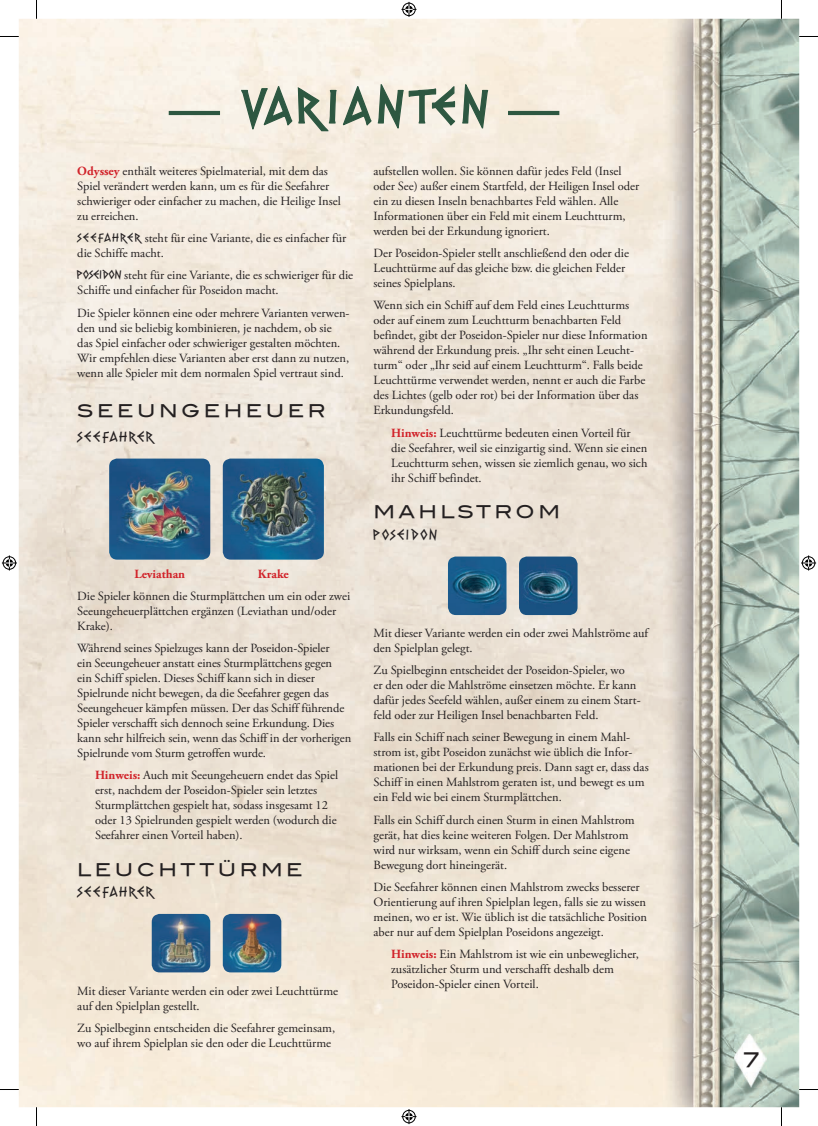
<style>
.page{position:relative;width:818px;height:1126px;background:#fff}
.page>*{position:absolute;margin:0;border:0;box-sizing:border-box;transform-origin:0 0}
.t1{font:50px "PR Hydra";letter-spacing:.14em;color:#2d5741}
.t2{font:20px "Blair Md ITCTT Medium";color:#231f20}
.t3{font:17.5px "Blair Md ITCTT Medium";letter-spacing:.2em;color:#231f20}
.t4{font:15px "PR Hydra";letter-spacing:.135em;color:#231f20}
.t5{font:12.5px/15px "Adobe Garamond Pro";color:#231f20}
.t6{font:700 12.5px "Adobe Garamond Pro";color:#d1232a}
.s1{font-weight:700;color:#d1232a}
.s2{font-family:"PR Hydra"}
</style>
<div class="page">
<img style="left:19px;top:19px;width:779px;height:1088px">
<img style="left:733px;top:1034px;width:33px;height:53px">
<div style="left:169px;top:111px;width:51px;height:4px;border:1px solid #2d5741"></div>
<svg style="left:240px;top:84px;width:249px;height:48px;background:#dad9cb"></svg>
<div style="left:507px;top:111px;width:52px;height:4px;border:1px solid #2d5741"></div>
<img style="left:109px;top:458px;width:101px;height:101px">
<img style="left:223px;top:458px;width:101px;height:101px">
<img style="left:152px;top:913px;width:58px;height:59px">
<img style="left:223px;top:913px;width:58px;height:59px">
<img style="left:447px;top:556px;width:59px;height:59px">
<img style="left:518px;top:556px;width:59px;height:59px">
<svg style="left:0;top:36px;width:19px;height:1px"></svg>
<svg style="left:798px;top:36px;width:19px;height:1px"></svg>
<svg style="left:0;top:1089px;width:19px;height:1px"></svg>
<svg style="left:798px;top:1088px;width:19px;height:2px"></svg>
<svg style="left:36px;top:0;width:1px;height:19px"></svg>
<svg style="left:36px;top:1107px;width:1px;height:18px"></svg>
<svg style="left:401px;top:2px;width:15px;height:15px"></svg>
<svg style="left:401px;top:1109px;width:15px;height:14px"></svg>
<svg style="left:2px;top:555px;width:15px;height:15px"></svg>
<svg style="left:801px;top:555px;width:14px;height:15px"></svg>
<h1 class="t1" style="left:169px;top:70px;width:392px">— VARIANTEN —</h1>
<p class="t5" style="left:77px;top:164px;width:265px"><span class="s1">Odyssey</span> enthält weiteres Spielmaterial, mit dem das Spiel verändert werden kann, um es für die Seefahrer schwieriger oder einfacher zu machen, die Heilige Insel zu erreichen.</p>
<p class="t5" style="left:77px;top:231px;width:270px"><span class="s2">SE E FAH RE R</span> steht für eine Variante, die es einfacher für die Schiffe macht.</p>
<p class="t5" style="left:77px;top:268px;width:277px"><span class="s2">POSEIDON</span> steht für eine Variante, die es schwieriger für die<br>Schiffe und einfacher für Poseidon macht.</p>
<p class="t5" style="left:77px;top:305px;width:273px">Die Spieler können eine oder mehrere Varianten ver wen&shy;den und sie beliebig kombinieren, je nachdem, ob sie das Spiel einfacher oder schwieriger gestalten möchten.<br>Wir empfehlen diese Varianten aber erst dann zu nutzen, wenn alle Spieler mit dem normalen Spiel vertraut sind.</p>
<h3 class="t3" style="left:77px;top:400px;width:249px">SEEUNGEHEUER</h3>
<p class="t4" style="left:77px;top:425px;width:77px">SEEFAHRER</p>
<p class="t5" style="left:373px;top:164px;width:267px">aufstellen wollen. Sie können dafür jedes Feld (Insel oder See) außer einem Startfeld, der Heiligen Insel oder ein zu diesen Inseln benachbartes Feld wählen. Alle Informationen über ein Feld mit einem Leuchtturm, werden bei der Erkundung ignoriert.</p>
<p class="t5" style="left:373px;top:246px;width:257px">Der Poseidon-Spieler stellt anschließend den oder die<br>Leuchttürme auf das gleiche bzw. die gleichen Felder seines Spielplans.</p>
<p class="t5" style="left:373px;top:298px;width:275px">Wenn sich ein Schiff auf dem Feld eines Leuchtturms oder auf einem zum Leuchtturm benachbarten Feld befindet, gibt der Poseidon-Spieler nur diese Information während der Erkundung preis. „Ihr seht einen Leucht&shy;turm“ oder „Ihr seid auf einem Leuchtturm“. Falls beide Leuchttürme verwendet werden, nennt er auch die Farbe des Lichtes (gelb oder rot) bei der Information über das Erkundungsfeld.</p>
<p class="t5" style="left:391px;top:425px;width:257px"><span class="s1">Hinweis:</span> Leuchttürme bedeuten einen Vorteil für die Seefahrer, weil sie einzigartig sind. Wenn sie einen Leuchtturm sehen, wissen sie ziemlich genau, wo sich ihr Schiff befindet.</p>
<h3 class="t3" style="left:373px;top:501px;width:188px">MAHLSTROM</h3>
<p class="t4" style="left:373px;top:523px;width:65px">POSEIDON</p>
<p class="t6" style="left:134px;top:566px;width:52px">Leviathan</p>
<p class="t6" style="left:257px;top:566px;width:33px">Krake</p>
<p class="t5" style="left:77px;top:588px;width:274px">Die Spieler können die Sturmplättchen um ein oder zwei<br>Seeungeheuerplättchen ergänzen (Leviathan und/oder<br>Krake).</p>
<p class="t5" style="left:77px;top:640px;width:275px">Während seines Spielzuges kann der Poseidon-Spieler<br>ein Seeungeheuer anstatt eines Sturmplättchens gegen<br>ein Schiff spielen. Dieses Schiff kann sich in dieser Spielrunde nicht bewegen, da die Seefahrer gegen das Seeungeheuer kämpfen müssen. Der das Schiff führende Spieler verschafft sich dennoch seine Erkundung. Dies kann sehr hilfreich sein, wenn das Schiff in der vorherigen Spielrunde vom Sturm getroffen wurde.</p>
<p class="t5" style="left:95px;top:767px;width:244px"><span class="s1">Hinweis:</span> Auch mit Seeungeheuern endet das Spiel erst, nachdem der Poseidon-Spieler sein letztes Sturmplättchen gespielt hat, sodass insgesamt 12 oder 13 Spielrunden gespielt werden (wodurch die Seefahrer einen Vorteil haben).</p>
<h3 class="t3" style="left:77px;top:858px;width:227px">LEUCHTTÜRME</h3>
<p class="t4" style="left:77px;top:880px;width:77px">SEEFAHRER</p>
<p class="t5" style="left:77px;top:983px;width:262px">Mit dieser Variante werden ein oder zwei Leuchttürme auf den Spielplan gestellt.</p>
<p class="t5" style="left:77px;top:1020px;width:259px">Zu Spielbeginn entscheiden die Seefahrer gemeinsam, wo auf ihrem Spielplan sie den oder die Leuchttürme</p>
<p class="t5" style="left:373px;top:626px;width:276px">Mit dieser Variante werden ein oder zwei Mahlströme auf den Spielplan gelegt.</p>
<p class="t5" style="left:373px;top:663px;width:268px">Zu Spielbeginn entscheidet der Poseidon-Spieler, wo<br>er den oder die Mahlströme einsetzen möchte. Er kann dafür jedes Seefeld wählen, außer einem zu einem Start&shy;feld oder zur Heiligen Insel benachbarten Feld.</p>
<p class="t5" style="left:373px;top:730px;width:276px">Falls ein Schiff nach seiner Bewegung in einem Mahl&shy;strom ist, gibt Poseidon zunächst wie üblich die Infor&shy;mationen bei der Erkundung preis. Dann sagt er, dass das Schiff in einen Mahlstrom geraten ist, und bewegt es um ein Feld wie bei einem Sturmplättchen.</p>
<p class="t5" style="left:373px;top:812px;width:262px">Falls ein Schiff durch einen Sturm in einen Mahlstrom gerät, hat dies keine weiteren Folgen. Der Mahlstrom wird nur wirksam, wenn ein Schiff durch seine eigene Bewegung dort hineingerät.</p>
<p class="t5" style="left:373px;top:879px;width:275px">Die Seefahrer können einen Mahlstrom zwecks besserer Orientierung auf ihren Spielplan legen, falls sie zu wissen meinen, wo er ist. Wie üblich ist die tatsächliche Position aber nur auf dem Spielplan Poseidons angezeigt.</p>
<p class="t5" style="left:391px;top:946px;width:249px"><span class="s1">Hinweis:</span> Ein Mahlstrom ist wie ein unbeweglicher, zusätzlicher Sturm und verschafft deshalb dem<br>Poseidon-Spieler einen Vorteil.</p>
<h2 class="t2" style="left:743px;top:1047px;width:17px">7</h2>
</div>
